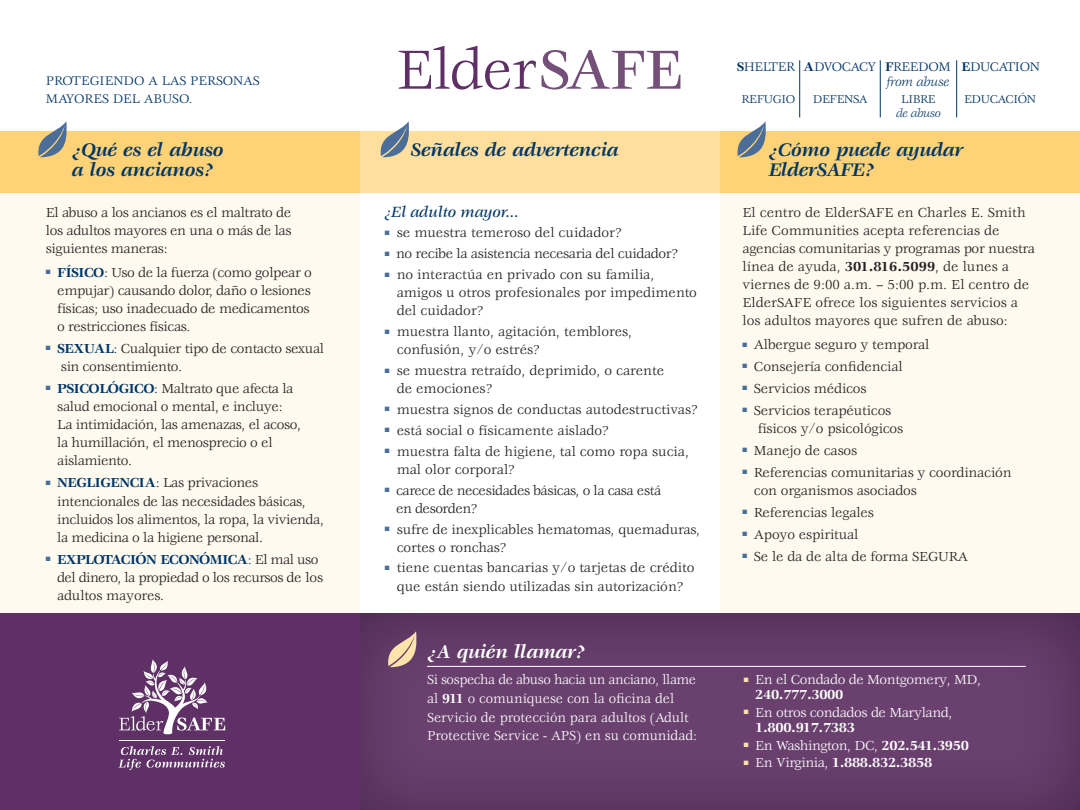
<style>
.page{position:relative;width:1080px;height:810px;background:#fff}
.page>*{position:absolute;margin:0;border:0;box-sizing:border-box;transform-origin:0 0}
.SUBHEADS{font:60.5px "Veljovic";letter-spacing:-.02em;color:#5e3065}
.SUBHEADS-2{font:italic 700 20px/20px "Veljovic";letter-spacing:-.01em;color:#003667}
.SUBHEADS-3{font:italic 700 20px "Veljovic";letter-spacing:-.01em;color:#fff}
.SUBHEADS-4{font:italic 500 16.25px "Veljovic";letter-spacing:-.01em;color:#003667}
.body{font:14.38px/18.1px "Veljovic";letter-spacing:-.01em;color:#231f20}
.body-2{font:14.38px/18.8px "Veljovic";color:#fff}
.body-3{font:14.38px/15px "Veljovic";letter-spacing:-.025em;color:#fff}
.body-4{font:14.38px/18.1px "Veljovic";letter-spacing:-.035em;color:#231f20}
.body-5{font:14.38px/18.1px "Veljovic";letter-spacing:-.03em;color:#231f20}
.body-6{font:700 14.38px "Veljovic";letter-spacing:-.025em;color:#fff}
.SUBHEADS-5{font:13.75px/18.6px "Veljovic";color:#003667}
.SUBHEADS-6{font:13.75px "Veljovic";letter-spacing:-.02em;color:#003667}
.SUBHEADS-7{font:italic 13.75px "Veljovic";letter-spacing:-.015em;color:#003667}
.SUBHEADS-8{font:13.75px "Veljovic";letter-spacing:-.06em;color:#003667}
.SUBHEADS-9{font:12.5px "Veljovic";letter-spacing:-.025em;color:#003667}
.SUBHEADS-10{font:italic 12.5px/13.8px "Veljovic";letter-spacing:-.025em;color:#003667;text-align:center}
.s1{font-weight:700;color:#003667}
.s2{color:#003667}
.s3{font-weight:500;color:#745078}
.s4{font-weight:700}
.s5{font-style:normal}
.s6{font-weight:400}
</style>
<div class="page">
<div style="left:0;top:148px;width:360px;height:469px;background:#fefaf0"></div>
<div style="left:720px;top:142px;width:360px;height:479px;background:#fefaf0"></div>
<div style="left:355px;top:612px;width:725px;height:198px;background:#663d6b"></div>
<div style="left:0;top:131px;width:360px;height:61px;background:#fed378"></div>
<div style="left:360px;top:131px;width:360px;height:62px;background:#ffdf9d"></div>
<div style="left:720px;top:131px;width:360px;height:62px;background:#fed378"></div>
<svg style="left:380px;top:121px;width:29px;height:36px"></svg>
<svg style="left:737px;top:121px;width:29px;height:36px"></svg>
<svg style="left:38px;top:121px;width:29px;height:36px"></svg>
<svg style="left:386px;top:631px;width:31px;height:36px"></svg>
<hr style="left:427px;top:666px;width:599px;height:1px;background:#fff">
<div style="left:0;top:614px;width:360px;height:196px;background:#5e3065"></div>
<svg style="left:118px;top:746px;width:107px;height:24px"></svg>
<svg style="left:119px;top:659px;width:106px;height:76px"></svg>
<hr style="left:119px;top:740px;width:106px;height:1px;background:#fff">
<hr style="left:799px;top:60px;width:1px;height:57px;background:#003667">
<hr style="left:880px;top:60px;width:1px;height:57px;background:#003667">
<hr style="left:956px;top:60px;width:1px;height:57px;background:#003667">
<p class="SUBHEADS-5" style="left:46px;top:72px;width:215px">PROTEGIENDO A LAS PERSONAS<br>MAYORES DEL ABUSO.</p>
<p class="SUBHEADS-2" style="left:72px;top:141px;width:153px">¿Qué es el abuso a los ancianos?</p>
<p class="body" style="left:46px;top:204px;width:247px;text-align:justify">El abuso a los ancianos es el maltrato de los adultos mayores en una o más de las siguientes maneras:</p>
<p class="body" style="left:57px;top:264px;width:256px;text-indent:-11px"><sup>■</sup> <span class="s1">FÍSICO</span><span class="s2">:</span> Uso de la fuerza (como golpear o empujar) causando dolor, daño o lesiones físicas; uso inadecuado de medicamentos o restricciones físicas.</p>
<p class="body" style="left:61px;top:340px;width:265px;text-indent:-15px"><sup>■</sup> <span class="s1">SEXUAL</span><span class="s2">:</span> Cualquier tipo de contacto sexual sin consentimiento.</p>
<p class="body" style="left:57px;top:380px;width:245px;text-indent:-11px"><sup>■</sup> <span class="s1">PSICOLÓGICO</span><span class="s2">:</span> Maltrato que afecta la salud emocional o mental, e incluye:<br>La intimidación, las amenazas, el acoso, la humillación, el menosprecio o el aislamiento.</p>
<p class="body" style="left:57px;top:475px;width:268px;text-indent:-11px"><sup>■</sup> <span class="s1">NEGLIGENCIA</span><span class="s2">:</span> Las privaciones intencionales de las necesidades básicas, incluidos los alimentos, la ropa, la vivienda, la medicina o la higiene personal.</p>
<p class="body-4" style="left:57px;top:551px;width:268px;text-indent:-11px"><sup>■</sup> <span class="s1">EXPLOTACIÓN ECONÓMICA</span><span class="s2">:</span> El mal uso del dinero, la propiedad o los recursos de los adultos mayores.</p>
<p class="SUBHEADS" style="left:396px;top:37px;width:290px">Elder<span class="s3">SAFE</span></p>
<p class="SUBHEADS-2" style="left:411px;top:141px;width:210px">Señales de advertencia</p>
<p class="SUBHEADS-4" style="left:385px;top:203px;width:136px">¿El adulto mayor...</p>
<p class="body" style="left:385px;top:225px;width:238px"><sup>■</sup> se muestra temeroso del cuidador?</p>
<p class="body" style="left:385px;top:245px;width:295px"><sup>■</sup> no recibe la asistencia necesaria del cuidador?</p>
<p class="body" style="left:397px;top:266px;width:302px;text-indent:-12px"><sup>■</sup> no interactúa en privado con su familia, amigos u otros profesionales por impedimento del cuidador?</p>
<p class="body" style="left:397px;top:323px;width:237px;text-indent:-12px"><sup>■</sup> muestra llanto, agitación, temblores, confusión, y/o estrés?</p>
<p class="body" style="left:397px;top:362px;width:269px;text-indent:-12px"><sup>■</sup> se muestra retraído, deprimido, o carente de emociones?</p>
<p class="body" style="left:385px;top:401px;width:314px"><sup>■</sup> muestra signos de conductas autodestructivas?</p>
<p class="body" style="left:385px;top:422px;width:225px"><sup>■</sup> está social o físicamente aislado?</p>
<p class="body" style="left:397px;top:443px;width:294px;text-indent:-12px"><sup>■</sup> muestra falta de higiene, tal como ropa sucia, mal olor corporal?</p>
<p class="body-5" style="left:396px;top:482px;width:267px;text-indent:-11px"><sup>■</sup> carece de necesidades básicas, o la casa está en desorden?</p>
<p class="body" style="left:397px;top:521px;width:305px;text-indent:-12px"><sup>■</sup> sufre de inexplicables hematomas, quemaduras, cortes o ronchas?</p>
<p class="body" style="left:385px;top:560px;width:311px;text-align:center"><sup>■</sup> tiene cuentas bancarias y/o tarjetas de crédito que están siendo utilizadas sin autorización?</p>
<p class="SUBHEADS-3" style="left:427px;top:641px;width:160px">¿A quién llamar?</p>
<p class="body-2" style="left:427px;top:671px;width:271px">Si sospecha de abuso hacia un anciano, llame al <span class="s4">911</span> o comuníquese con la oficina del Servicio de protección para adultos (Adult Protective Service - APS) en su comunidad:</p>
<p class="SUBHEADS-6" style="left:737px;top:59px;width:60px"><span class="s4">S</span>HELTER</p>
<p class="SUBHEADS-8" style="left:803px;top:59px;width:75px"><span class="s4">A</span>DVOCACY</p>
<p class="SUBHEADS-6" style="left:885px;top:59px;width:67px"><span class="s4">F</span>REEDOM</p>
<p class="SUBHEADS-7" style="left:886px;top:74px;width:64px">from abuse</p>
<p class="SUBHEADS-6" style="left:961px;top:59px;width:80px"><span class="s4">E</span>DUCATION</p>
<p class="SUBHEADS-9" style="left:741px;top:93px;width:55px">REFUGIO</p>
<p class="SUBHEADS-9" style="left:813px;top:93px;width:56px">DEFENSA</p>
<p class="SUBHEADS-10" style="left:896px;top:93px;width:46px"><span class="s5">LIBRE </span>de abuso</p>
<p class="SUBHEADS-9" style="left:964px;top:93px;width:74px">EDUCACIÓN</p>
<p class="SUBHEADS-2" style="left:768px;top:141px;width:196px">¿Cómo puede ayudar<br>ElderSAFE?</p>
<p class="body" style="left:742px;top:204px;width:294px">El centro de ElderSAFE en Charles E. Smith Life Communities acepta referencias de agencias comunitarias y programas por nuestra línea de ayuda, <span class="s4">301.816.5099</span>, de lunes a viernes de 9:00 a.m. – 5:00 p.m. El centro de ElderSAFE ofrece los siguientes servicios a los adultos mayores que sufren de abuso:</p>
<p class="body" style="left:742px;top:336px;width:189px"><sup>■</sup> Albergue seguro y temporal</p>
<p class="body" style="left:742px;top:358px;width:162px"><sup>■</sup> Consejería confidencial</p>
<p class="body" style="left:742px;top:380px;width:126px"><sup>■</sup> Servicios médicos</p>
<p class="body" style="left:758px;top:402px;width:147px;text-indent:-15px"><sup>■</sup> Servicios terapéuticos físicos y/o psicológicos</p>
<p class="body" style="left:742px;top:442px;width:116px"><sup>■</sup> Manejo de casos</p>
<p class="body" style="left:754px;top:464px;width:259px;text-indent:-11px"><sup>■</sup> Referencias comunitarias y coordinación con organismos asociados</p>
<p class="body" style="left:742px;top:504px;width:133px"><sup>■</sup> Referencias legales</p>
<p class="body" style="left:742px;top:526px;width:118px"><sup>■</sup> Apoyo espiritual</p>
<p class="body" style="left:742px;top:548px;width:227px"><sup>■</sup> Se le da de alta de forma SEGURA</p>
<p class="body-3" style="left:755px;top:673px;width:227px;text-indent:-11px"><sup>■</sup> En el Condado de Montgomery, MD,<br><span class="s4">240.777.3000</span></p>
<p class="body-3" style="left:755px;top:706px;width:199px;text-indent:-11px"><sup>■</sup> En otros condados de Maryland,<br><span class="s4">1.800.917.7383</span></p>
<p class="body-3" style="left:744px;top:738px;width:227px"><sup>■</sup> En Washington, DC, <span class="s4">202.541.3950</span></p>
<p class="body-6" style="left:744px;top:755px;width:190px"><sup>■</sup> <span class="s6">En Virginia,</span> 1.888.832.3858</p>
</div>
